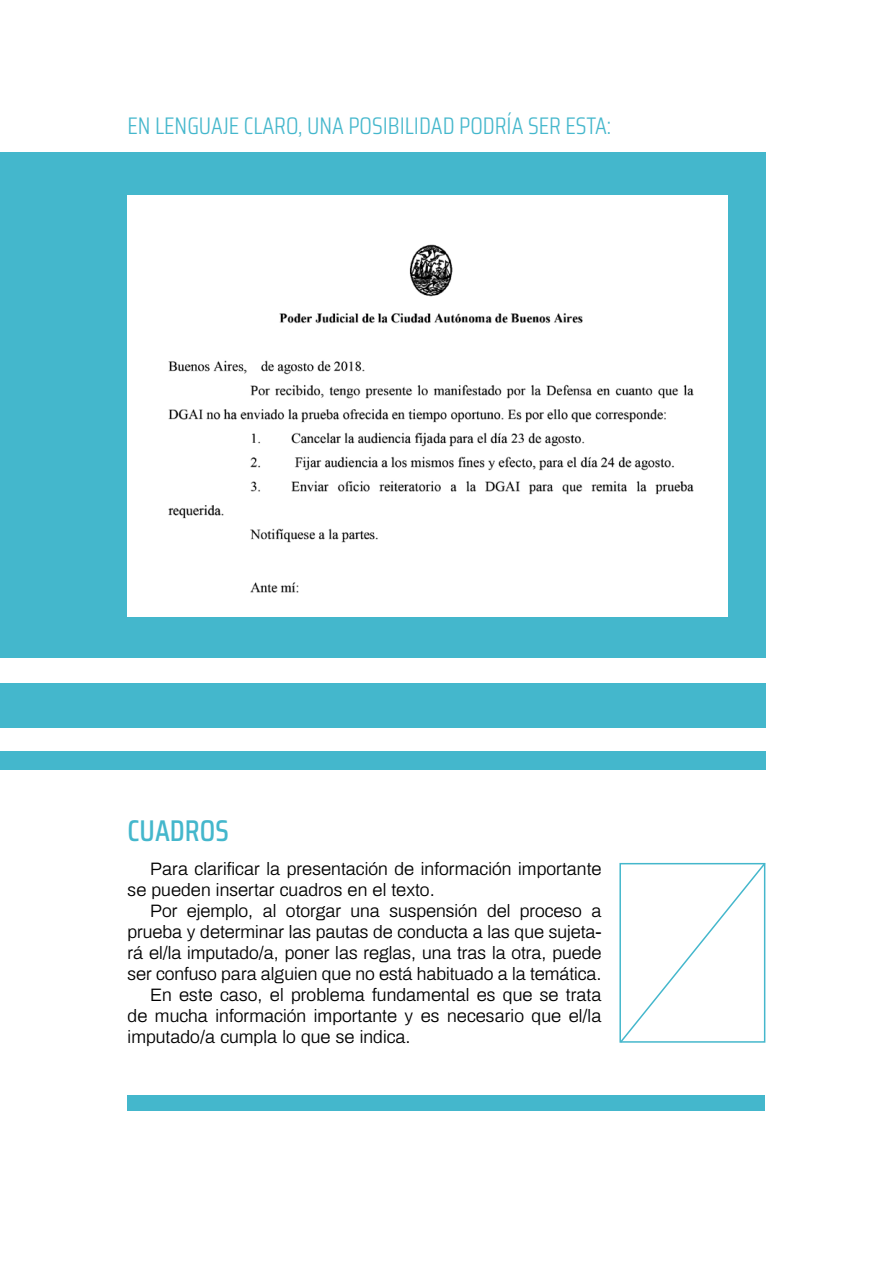
<style>
.page{position:relative;width:893px;height:1263px;background:#fff}
.page>*{position:absolute;margin:0;border:0;box-sizing:border-box;transform-origin:0 0}
.t1{font:500 30px "Saira Condensed";color:#44b7cc}
.t2{font:300 24px "Saira Condensed";color:#44b7cc}
.t3{font:300 18px/21px "Archivo";letter-spacing:.005em;color:#000}
</style>
<div class="page">
<div style="left:0;top:152px;width:765px;height:505px;background:#44b7cc"></div>
<svg style="left:619px;top:862px;width:147px;height:181px"></svg>
<img style="left:128px;top:195px;width:599px;height:422px">
<div style="left:0;top:752px;width:765px;height:18px;background:#44b7cc"></div>
<div style="left:128px;top:1095px;width:637px;height:15px;background:#44b7cc"></div>
<div style="left:0;top:683px;width:765px;height:45px;background:#44b7cc"></div>
<h2 class="t2" style="left:128px;top:106px;width:485px">EN LENGUAJE CLARO, UNA POSIBILIDAD PODRÍA SER ESTA:</h2>
<h1 class="t1" style="left:128px;top:807px;width:103px">CUADROS</h1>
<p class="t3" style="left:128px;top:857px;width:475px;text-indent:22px">Para clarificar la presentación de información importante se pueden insertar cuadros en el texto.</p>
<p class="t3" style="left:150px;top:899px;width:453px">Por ejemplo, al otorgar una suspensión del proceso a</p>
<p class="t3" style="left:128px;top:920px;width:475px">prueba y determinar las pautas de conducta a las que sujeta-</p>
<p class="t3" style="left:128px;top:941px;width:475px">rá el/la imputado/a, poner las reglas, una tras la otra, puede</p>
<p class="t3" style="left:128px;top:962px;width:475px">ser confuso para alguien que no está habituado a la temática.</p>
<p class="t3" style="left:150px;top:983px;width:453px">En este caso, el problema fundamental es que se trata</p>
<p class="t3" style="left:128px;top:1004px;width:475px">de mucha información importante y es necesario que el/la</p>
<p class="t3" style="left:128px;top:1025px;width:285px">imputado/a cumpla lo que se indica.</p>
</div>
